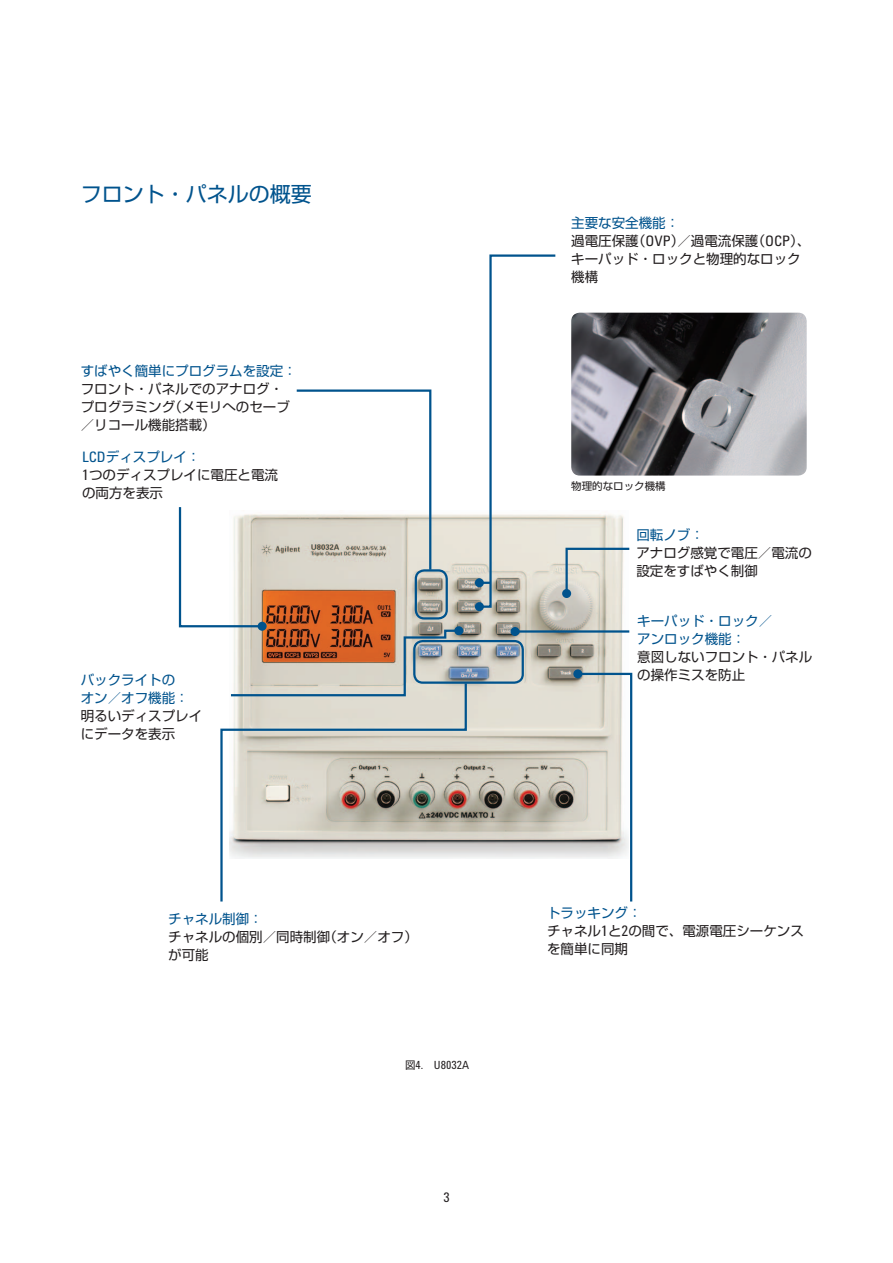
<style>
.page{position:relative;width:893px;height:1263px;background:#fff}
.page>*{position:absolute;margin:0;border:0;box-sizing:border-box;transform-origin:0 0}
.t1{font:21px "Shin Go Pro";color:#00538d}
.t2{font:13.5px/18px "Shin Go Pro";color:#231f20}
.t3{font:13.5px/18px "Shin Go Pro";color:#00538d}
.t4{font:13.5px "Agilent Cond";color:#231f20}
.t5{font:11.55px "Agilent Cond";color:#231f20}
.t6{font:10.5px "Shin Go Pro";color:#231f20}
.s1{font-family:"Agilent Cond";font-size:14.85px;color:#00538d}
.s2{color:#00538d}
.s3{font-family:"Agilent Cond";font-size:14.85px}
.s4{font-family:"Shin Go Pro";font-size:10.5px}
</style>
<div class="page">
<img style="left:461px;top:514px;width:163px;height:344px">
<img style="left:571px;top:313px;width:236px;height:163px">
<svg style="left:220px;top:684px;width:248px;height:218px"></svg>
<div style="left:413px;top:640px;width:111px;height:44px;border:2px solid #00538d;border-radius:9px"></div>
<svg style="left:475px;top:602px;width:9px;height:9px"></svg>
<svg style="left:477px;top:254px;width:81px;height:355px"></svg>
<div style="left:475px;top:578px;width:9px;height:9px;background:#00538d;border-radius:50%"></div>
<svg style="left:576px;top:672px;width:57px;height:230px"></svg>
<div style="left:573px;top:669px;width:9px;height:9px;background:#00538d;border-radius:50%"></div>
<svg style="left:564px;top:547px;width:66px;height:49px;background:#d5d8d3"></svg>
<div style="left:562px;top:589px;width:9px;height:9px;background:#00538d;border-radius:50%"></div>
<hr style="left:515px;top:630px;width:114px;height:3px;background:#00538d">
<div style="left:511px;top:627px;width:9px;height:9px;background:#00538d;border-radius:50%"></div>
<svg style="left:178px;top:389px;width:283px;height:308px"></svg>
<div style="left:454px;top:626px;width:9px;height:9px;background:#00538d;border-radius:50%"></div>
<h1 class="t1" style="left:81px;top:177px;width:233px">フロント・パネルの概要</h1>
<p class="t3" style="left:81px;top:360px;width:218px">すばやく簡単にプログラムを設定：</p>
<p class="t2" style="left:81px;top:378px;width:211px">フロント・パネルでのアナログ・プログラミング（メモリへのセーブ／リコール機能搭載）</p>
<p class="t2" style="left:82px;top:447px;width:197px"><span class="s1">LCD</span><span class="s2">ディスプレイ：<br></span><span class="s3">1</span>つのディスプレイに電圧と電流の両方を表示</p>
<p class="t3" style="left:81px;top:669px;width:109px">バックライトのオン／オフ機能：</p>
<p class="t2" style="left:81px;top:705px;width:123px">明るいディスプレイにデータを表示</p>
<p class="t3" style="left:168px;top:908px;width:96px">チャネル制御：</p>
<p class="t2" style="left:168px;top:926px;width:251px">チャネルの個別／同時制御（オン／オフ）が可能</p>
<p class="t5" style="left:405px;top:1058px;width:66px"><span class="s4">図</span>4. U8032A</p>
<p class="t4" style="left:443px;top:1189px;width:8px">3</p>
<p class="t2" style="left:571px;top:212px;width:241px"><span class="s2">主要な安全機能：<br></span>過電圧保護（<span class="s3">OVP</span>）／過電流保護（<span class="s3">OCP</span>）、キーパッド・ロックと物理的なロック機構</p>
<p class="t6" style="left:571px;top:477px;width:96px">物理的なロック機構</p>
<p class="t3" style="left:636px;top:524px;width:69px">回転ノブ：</p>
<p class="t2" style="left:636px;top:542px;width:177px">アナログ感覚で電圧／電流の設定をすばやく制御</p>
<p class="t3" style="left:637px;top:610px;width:137px">キーパッド・ロック／アンロック機能：</p>
<p class="t2" style="left:637px;top:646px;width:176px">意図しないフロント・パネルの操作ミスを防止</p>
<p class="t2" style="left:547px;top:902px;width:258px"><span class="s2">トラッキング：<br></span>チャネル<span class="s3">1</span>と<span class="s3">2</span>の間で、電源電圧シーケンスを簡単に同期</p>
</div>
